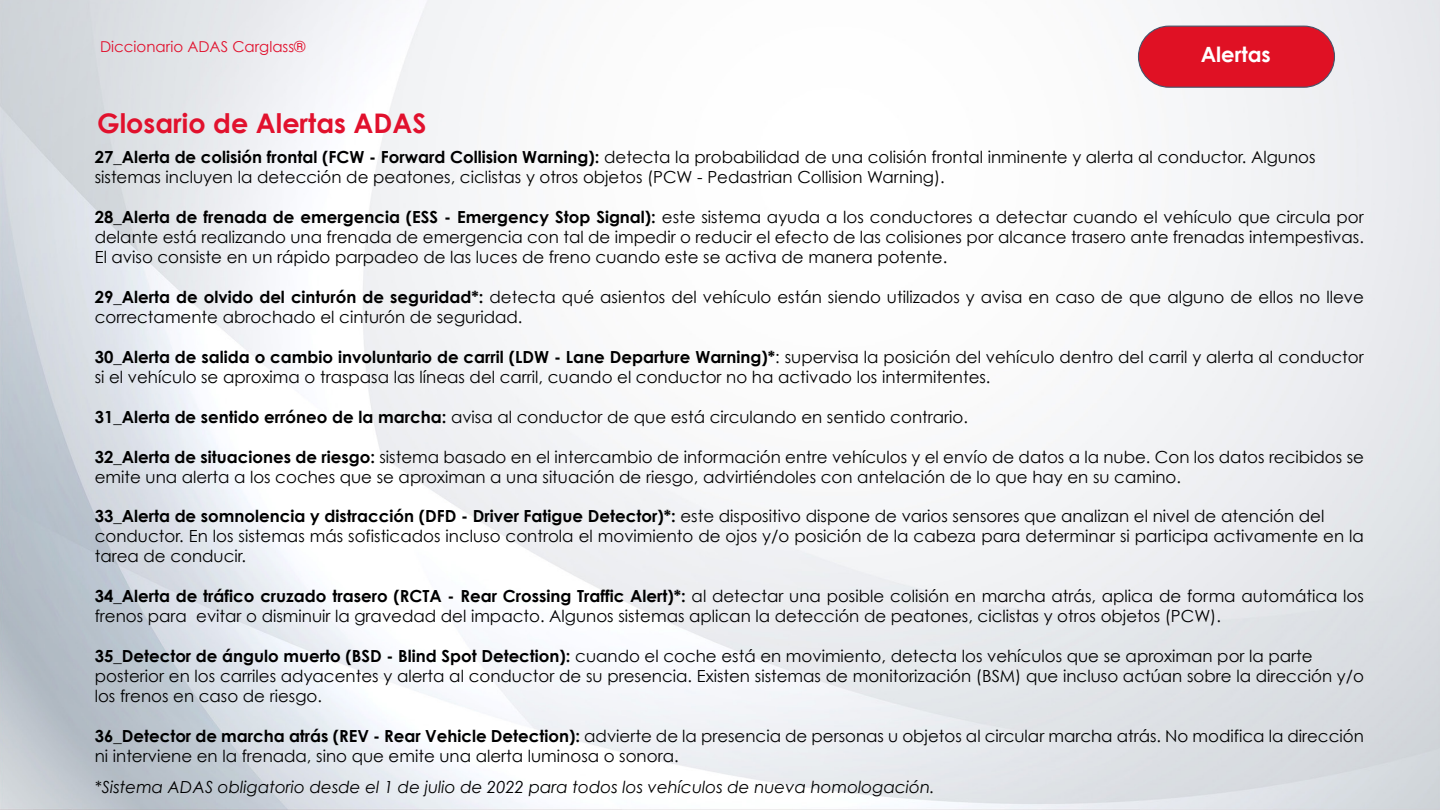
<style>
.page{position:relative;width:1440px;height:810px;background:#fff}
.page>*{position:absolute;margin:0;border:0;box-sizing:border-box;transform-origin:0 0}
.t1{font:700 27px "Century Gothic";color:#e1112d}
.t2{font:700 21px "Century Gothic";color:#fff}
.t3{font:16.65px/20px "Century Gothic";color:#000}
.t4{font:italic 16.65px "Century Gothic";color:#000}
.t5{font:15px "Century Gothic";color:#e1112d}
.s1{font-weight:700}
</style>
<div class="page">
<img style="left:0;top:0;width:1440px;height:810px">
<div style="left:1138px;top:26px;width:196px;height:61px;background:#e01124;border-radius:31px"></div>
<div style="left:1138px;top:26px;width:197px;height:62px;border:1px solid #45546a;border-radius:31px"></div>
<p class="t5" style="left:100px;top:36px;width:207px">Diccionario ADAS Carglass®</p>
<h1 class="t1" style="left:97px;top:106px;width:331px">Glosario de Alertas ADAS</h1>
<p class="t2" style="left:1201px;top:41px;width:72px">Alertas</p>
<p class="t3" style="left:95px;top:147px;width:1222px"><span class="s1">27_Alerta de colisión frontal (FCW - Forward Collision Warning):</span> detecta la probabilidad de una colisión frontal inminente y alerta al conductor. Algunos sistemas incluyen la detección de peatones, ciclistas y otros objetos (PCW - Pedastrian Collision Warning).</p>
<p class="t3" style="left:95px;top:207px;width:1271px;text-align:justify"><span class="s1">28_Alerta de frenada de emergencia (ESS - Emergency Stop Signal):</span> este sistema ayuda a los conductores a detectar cuando el vehículo que circula por delante está realizando una frenada de emergencia con tal de impedir o reducir el efecto de las colisiones por alcance trasero ante frenadas intempestivas.<br>El aviso consiste en un rápido parpadeo de las luces de freno cuando este se activa de manera potente.</p>
<p class="t3" style="left:95px;top:286px;width:1271px"><span class="s1">29_Alerta de olvido del cinturón de seguridad*:</span> detecta qué asientos del vehículo están siendo utilizados y avisa en caso de que alguno de ellos no lleve correctamente abrochado el cinturón de seguridad.</p>
<p class="t3" style="left:95px;top:346px;width:1271px"><span class="s1">30_Alerta de salida o cambio involuntario de carril (LDW - Lane Departure Warning)*</span>: supervisa la posición del vehículo dentro del carril y alerta al conductor si el vehículo se aproxima o traspasa las líneas del carril, cuando el conductor no ha activado los intermitentes.</p>
<p class="t3" style="left:95px;top:406px;width:875px"><span class="s1">31_Alerta de sentido erróneo de la marcha:</span> avisa al conductor de que está circulando en sentido contrario.</p>
<p class="t3" style="left:95px;top:446px;width:1271px"><span class="s1">32_Alerta de situaciones de riesgo:</span> sistema basado en el intercambio de información entre vehículos y el envío de datos a la nube. Con los datos recibidos se emite una alerta a los coches que se aproximan a una situación de riesgo, advirtiéndoles con antelación de lo que hay en su camino.</p>
<p class="t3" style="left:95px;top:506px;width:1271px"><span class="s1">33_Alerta de somnolencia y distracción (DFD - Driver Fatigue Detector)*:</span> este dispositivo dispone de varios sensores que analizan el nivel de atención del conductor. En los sistemas más sofisticados incluso controla el movimiento de ojos y/o posición de la cabeza para determinar si participa activamente en la tarea de conducir.</p>
<p class="t3" style="left:95px;top:586px;width:1271px"><span class="s1">34_Alerta de tráfico cruzado trasero (RCTA - Rear Crossing Traffic Alert)*:</span> al detectar una posible colisión en marcha atrás, aplica de forma automática los frenos para evitar o disminuir la gravedad del impacto. Algunos sistemas aplican la detección de peatones, ciclistas y otros objetos (PCW).</p>
<p class="t3" style="left:95px;top:646px;width:1271px"><span class="s1">35_Detector de ángulo muerto (BSD - Blind Spot Detection):</span> cuando el coche está en movimiento, detecta los vehículos que se aproximan por la parte posterior en los carriles adyacentes y alerta al conductor de su presencia. Existen sistemas de monitorización (BSM) que incluso actúan sobre la dirección y/o los frenos en caso de riesgo.</p>
<p class="t3" style="left:95px;top:726px;width:1271px"><span class="s1">36_Detector de marcha atrás (REV - Rear Vehicle Detection):</span> advierte de la presencia de personas u objetos al circular marcha atrás. No modifica la dirección ni interviene en la frenada, sino que emite una alerta luminosa o sonora.</p>
<p class="t4" style="left:95px;top:775px;width:842px">*Sistema ADAS obligatorio desde el 1 de julio de 2022 para todos los vehículos de nueva homologación.</p>
</div>
